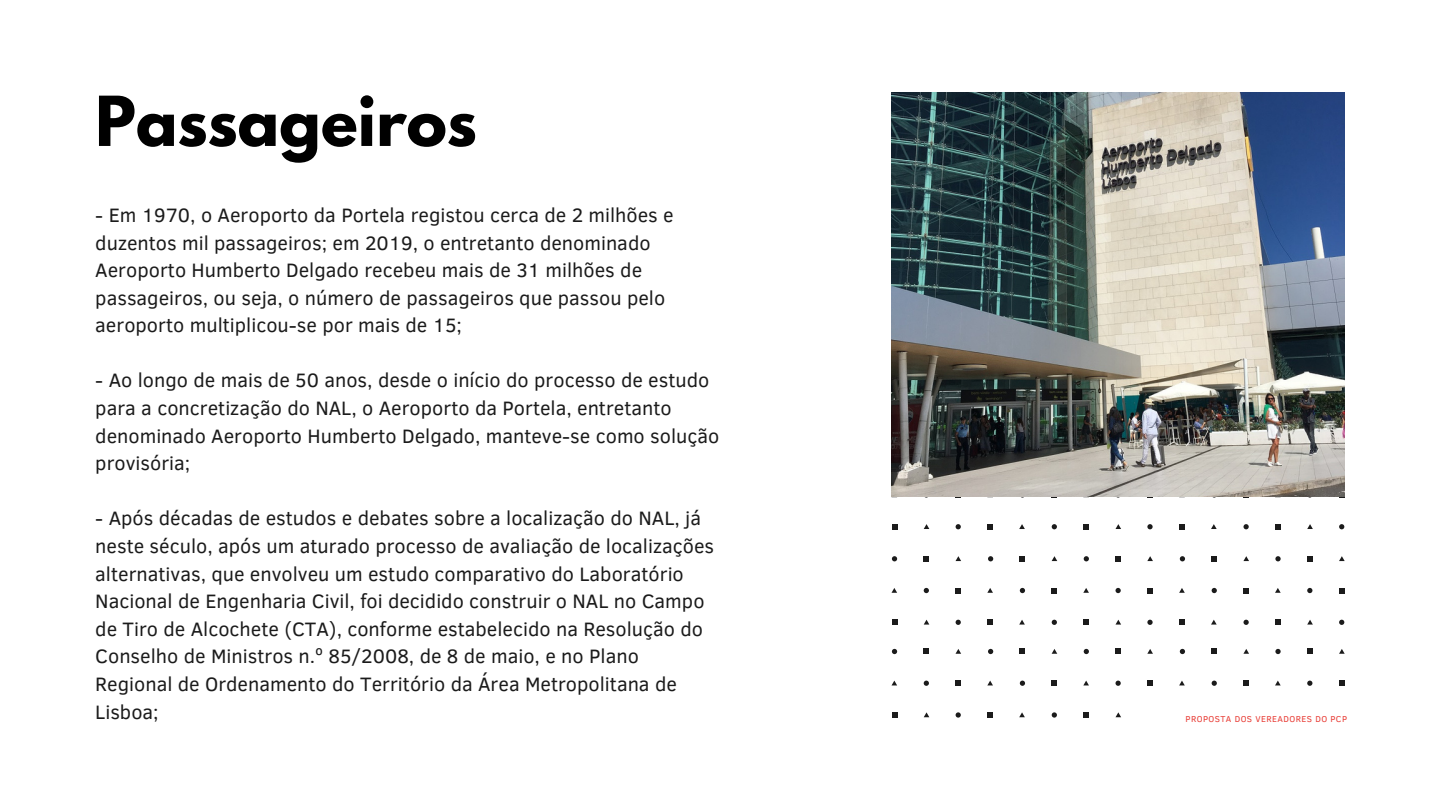
<style>
.page{position:relative;width:1440px;height:810px;background:#fff}
.page>*{position:absolute;margin:0;border:0;box-sizing:border-box;transform-origin:0 0}
.t1{font:700 61px "League Spartan";color:#000}
.t2{font:19.9px/27.6px "Clear Sans";color:#1b1b1b}
.t3{font:8.8px "Clear Sans";letter-spacing:.05em;color:#e83c35}
</style>
<div class="page">
<svg style="left:892px;top:649px;width:5px;height:5px"></svg>
<svg style="left:892px;top:556px;width:5px;height:5px"></svg>
<svg style="left:1275px;top:649px;width:6px;height:5px"></svg>
<svg style="left:1275px;top:556px;width:6px;height:5px"></svg>
<svg style="left:1084px;top:649px;width:5px;height:5px"></svg>
<svg style="left:1084px;top:556px;width:5px;height:5px"></svg>
<svg style="left:924px;top:681px;width:5px;height:5px"></svg>
<svg style="left:924px;top:588px;width:5px;height:5px"></svg>
<svg style="left:1307px;top:681px;width:5px;height:5px"></svg>
<svg style="left:1307px;top:588px;width:5px;height:5px"></svg>
<svg style="left:1116px;top:681px;width:5px;height:5px"></svg>
<svg style="left:1116px;top:588px;width:5px;height:5px"></svg>
<svg style="left:956px;top:524px;width:5px;height:5px"></svg>
<svg style="left:956px;top:712px;width:5px;height:6px"></svg>
<svg style="left:956px;top:620px;width:5px;height:5px"></svg>
<svg style="left:1339px;top:524px;width:5px;height:5px"></svg>
<svg style="left:1339px;top:620px;width:5px;height:5px"></svg>
<svg style="left:1147px;top:524px;width:6px;height:5px"></svg>
<svg style="left:1147px;top:620px;width:6px;height:5px"></svg>
<svg style="left:988px;top:649px;width:5px;height:5px"></svg>
<svg style="left:988px;top:556px;width:5px;height:5px"></svg>
<svg style="left:1180px;top:649px;width:5px;height:5px"></svg>
<svg style="left:1180px;top:556px;width:5px;height:5px"></svg>
<svg style="left:1020px;top:681px;width:5px;height:5px"></svg>
<svg style="left:1020px;top:588px;width:5px;height:5px"></svg>
<svg style="left:1212px;top:681px;width:5px;height:5px"></svg>
<svg style="left:1212px;top:588px;width:5px;height:5px"></svg>
<svg style="left:1052px;top:524px;width:5px;height:5px"></svg>
<svg style="left:1052px;top:712px;width:5px;height:6px"></svg>
<svg style="left:1052px;top:620px;width:5px;height:5px"></svg>
<svg style="left:1244px;top:524px;width:5px;height:5px"></svg>
<svg style="left:1244px;top:620px;width:5px;height:5px"></svg>
<svg style="left:924px;top:649px;width:5px;height:5px"></svg>
<svg style="left:924px;top:556px;width:5px;height:5px"></svg>
<svg style="left:1307px;top:649px;width:5px;height:5px"></svg>
<svg style="left:1307px;top:556px;width:5px;height:5px"></svg>
<svg style="left:1116px;top:649px;width:5px;height:5px"></svg>
<svg style="left:1116px;top:556px;width:5px;height:5px"></svg>
<svg style="left:956px;top:681px;width:5px;height:5px"></svg>
<svg style="left:956px;top:588px;width:5px;height:5px"></svg>
<svg style="left:1339px;top:681px;width:5px;height:5px"></svg>
<svg style="left:1339px;top:588px;width:5px;height:5px"></svg>
<svg style="left:1147px;top:496px;width:6px;height:2px"></svg>
<svg style="left:1147px;top:681px;width:6px;height:5px"></svg>
<svg style="left:1147px;top:588px;width:6px;height:5px"></svg>
<svg style="left:987px;top:524px;width:6px;height:5px"></svg>
<svg style="left:987px;top:712px;width:6px;height:6px"></svg>
<svg style="left:987px;top:620px;width:6px;height:5px"></svg>
<svg style="left:1179px;top:524px;width:5px;height:5px"></svg>
<svg style="left:1179px;top:620px;width:5px;height:5px"></svg>
<svg style="left:892px;top:524px;width:5px;height:5px"></svg>
<svg style="left:892px;top:712px;width:5px;height:6px"></svg>
<svg style="left:892px;top:620px;width:5px;height:5px"></svg>
<svg style="left:1275px;top:524px;width:6px;height:5px"></svg>
<svg style="left:1275px;top:620px;width:6px;height:5px"></svg>
<svg style="left:1084px;top:524px;width:5px;height:5px"></svg>
<svg style="left:1084px;top:712px;width:5px;height:6px"></svg>
<svg style="left:1084px;top:620px;width:5px;height:5px"></svg>
<svg style="left:1020px;top:649px;width:5px;height:5px"></svg>
<svg style="left:1020px;top:556px;width:5px;height:5px"></svg>
<svg style="left:1212px;top:649px;width:5px;height:5px"></svg>
<svg style="left:1212px;top:556px;width:5px;height:5px"></svg>
<svg style="left:1052px;top:681px;width:5px;height:5px"></svg>
<svg style="left:1052px;top:588px;width:5px;height:5px"></svg>
<svg style="left:1243px;top:496px;width:6px;height:2px"></svg>
<svg style="left:1243px;top:681px;width:6px;height:5px"></svg>
<svg style="left:1243px;top:588px;width:6px;height:5px"></svg>
<svg style="left:956px;top:649px;width:5px;height:5px"></svg>
<svg style="left:956px;top:556px;width:5px;height:5px"></svg>
<svg style="left:1339px;top:649px;width:6px;height:5px"></svg>
<svg style="left:1339px;top:556px;width:6px;height:5px"></svg>
<svg style="left:1147px;top:649px;width:6px;height:5px"></svg>
<svg style="left:1147px;top:556px;width:6px;height:5px"></svg>
<svg style="left:987px;top:681px;width:6px;height:4px"></svg>
<svg style="left:987px;top:588px;width:6px;height:5px"></svg>
<svg style="left:1179px;top:681px;width:6px;height:4px"></svg>
<svg style="left:1179px;top:588px;width:6px;height:5px"></svg>
<svg style="left:1019px;top:524px;width:6px;height:5px"></svg>
<svg style="left:1019px;top:712px;width:6px;height:5px"></svg>
<svg style="left:1019px;top:620px;width:6px;height:5px"></svg>
<svg style="left:1211px;top:524px;width:6px;height:5px"></svg>
<svg style="left:1211px;top:620px;width:6px;height:5px"></svg>
<svg style="left:924px;top:524px;width:5px;height:5px"></svg>
<svg style="left:924px;top:712px;width:5px;height:5px"></svg>
<svg style="left:924px;top:620px;width:5px;height:5px"></svg>
<svg style="left:1307px;top:524px;width:6px;height:5px"></svg>
<svg style="left:1307px;top:620px;width:6px;height:5px"></svg>
<svg style="left:1116px;top:524px;width:5px;height:5px"></svg>
<svg style="left:1116px;top:712px;width:5px;height:5px"></svg>
<svg style="left:1116px;top:620px;width:5px;height:5px"></svg>
<svg style="left:1052px;top:649px;width:5px;height:5px"></svg>
<svg style="left:1052px;top:556px;width:5px;height:5px"></svg>
<svg style="left:1243px;top:649px;width:6px;height:5px"></svg>
<svg style="left:1243px;top:556px;width:6px;height:5px"></svg>
<svg style="left:892px;top:681px;width:5px;height:4px"></svg>
<svg style="left:892px;top:588px;width:5px;height:5px"></svg>
<svg style="left:1275px;top:681px;width:6px;height:4px"></svg>
<svg style="left:1275px;top:588px;width:6px;height:5px"></svg>
<svg style="left:1083px;top:681px;width:6px;height:4px"></svg>
<svg style="left:1083px;top:588px;width:6px;height:5px"></svg>
<img style="left:892px;top:93px;width:453px;height:403px">
<h1 class="t1" style="left:95px;top:91px;width:383px">Passageiros</h1>
<p class="t2" style="left:95px;top:200px;width:580px">- Em 1970, o Aeroporto da Portela registou cerca de 2 milhões e duzentos mil passageiros; em 2019, o entretanto denominado Aeroporto Humberto Delgado recebeu mais de 31 milhões de passageiros, ou seja, o número de passageiros que passou pelo aeroporto multiplicou-se por mais de 15;</p>
<p class="t2" style="left:95px;top:366px;width:626px">- Ao longo de mais de 50 anos, desde o início do processo de estudo para a concretização do NAL, o Aeroporto da Portela, entretanto denominado Aeroporto Humberto Delgado, manteve-se como solução provisória;</p>
<p class="t2" style="left:95px;top:504px;width:620px">- Após décadas de estudos e debates sobre a localização do NAL, já neste século, após um aturado processo de avaliação de localizações alternativas, que envolveu um estudo comparativo do Laboratório Nacional de Engenharia Civil, foi decidido construir o NAL no Campo de Tiro de Alcochete (CTA), conforme estabelecido na Resolução do Conselho de Ministros n.º 85/2008, de 8 de maio, e no Plano Regional de Ordenamento do Território da Área Metropolitana de Lisboa;</p>
<p class="t3" style="left:1186px;top:712px;width:163px">PROPOSTA DOS VEREADORES DO PCP</p>
</div>
